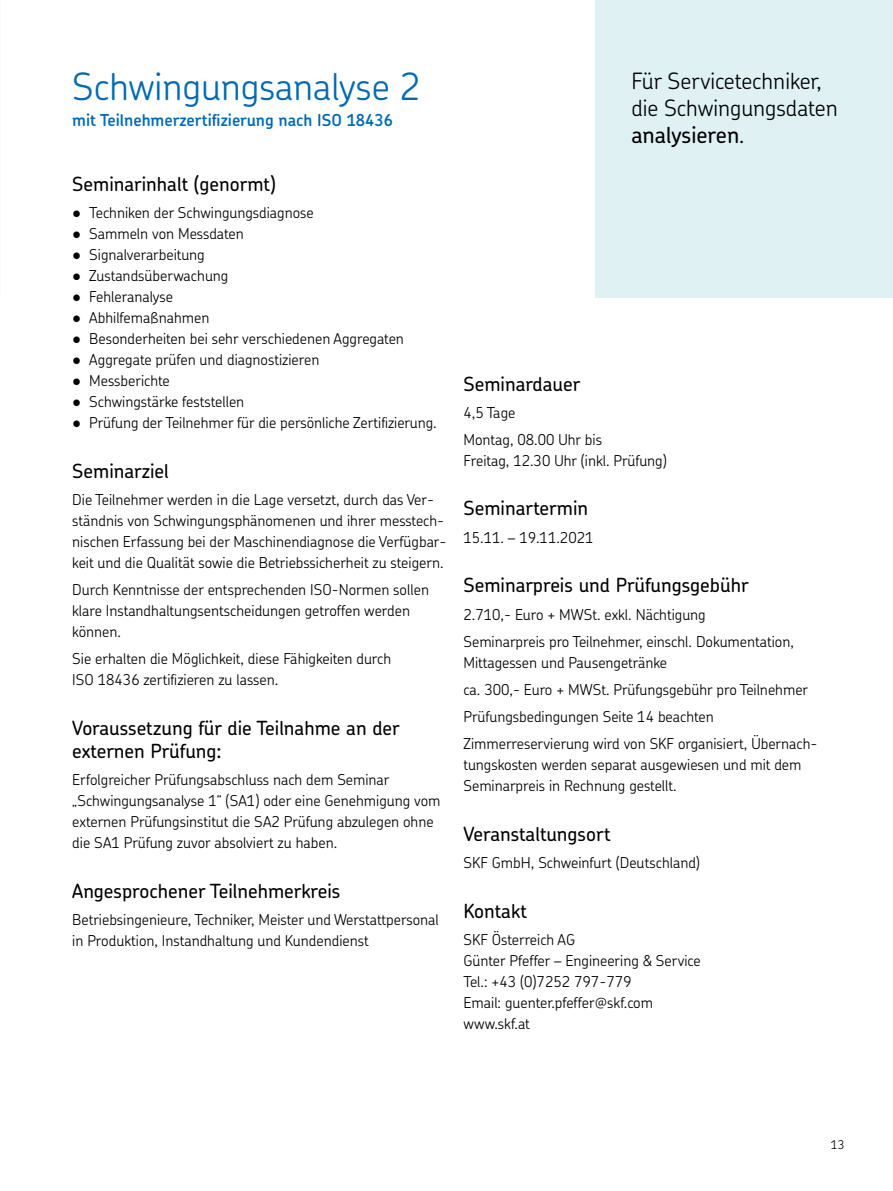
<style>
.page{position:relative;width:893px;height:1191px;background:#fff}
.page>*{position:absolute;margin:0;border:0;box-sizing:border-box;transform-origin:0 0}
.t1{font:300 37.5px "SKF Chevin OT";color:#0069b4}
.t2{font:300 22.5px/27px "SKF Chevin OT";color:#000}
.t3{font:500 19.5px/22.5px "SKF Chevin OT";color:#000}
.t4{font:600 16.5px "SKF Chevin OT";color:#0069b4}
.t5{font:300 15px/21px "SKF Chevin OT";color:#000}
.t6{font:300 12px "SKF Chevin OT";color:#000}
.s1{font-family:"Verdana";font-weight:400}
.s2{font-weight:500}
</style>
<div class="page">
<div style="left:595px;top:0;width:298px;height:298px;background:#e0f1f4"></div>
<h1 class="t1" style="left:72px;top:53px;width:350px">Schwingungsanalyse 2</h1>
<p class="t4" style="left:72px;top:105px;width:322px">mit Teilnehmerzertifizierung nach ISO 18436</p>
<h3 class="t3" style="left:72px;top:170px;width:205px">Seminarinhalt (genormt)</h3>
<p class="t5" style="left:72px;top:200px;width:243px"><span class="s1">●</span> Techniken der Schwingungsdiagnose</p>
<p class="t5" style="left:72px;top:221px;width:173px"><span class="s1">●</span> Sammeln von Messdaten</p>
<p class="t5" style="left:72px;top:242px;width:134px"><span class="s1">●</span> Signalverarbeitung</p>
<p class="t5" style="left:72px;top:263px;width:158px"><span class="s1">●</span> Zustandsüberwachung</p>
<p class="t5" style="left:72px;top:284px;width:102px"><span class="s1">●</span> Fehleranalyse</p>
<p class="t5" style="left:72px;top:305px;width:139px"><span class="s1">●</span> Abhilfemaßnahmen</p>
<p class="t5" style="left:72px;top:326px;width:333px"><span class="s1">●</span> Besonderheiten bei sehr verschiedenen Aggregaten</p>
<p class="t5" style="left:72px;top:347px;width:249px"><span class="s1">●</span> Aggregate prüfen und diagnostizieren</p>
<p class="t5" style="left:72px;top:368px;width:99px"><span class="s1">●</span> Messberichte</p>
<p class="t5" style="left:72px;top:389px;width:174px"><span class="s1">●</span> Schwingstärke feststellen</p>
<p class="t5" style="left:72px;top:410px;width:366px"><span class="s1">●</span> Prüfung der Teilnehmer für die persönliche Zertifizierung.</p>
<h3 class="t3" style="left:72px;top:457px;width:98px">Seminarziel</h3>
<p class="t5" style="left:72px;top:487px;width:376px">Die Teilnehmer werden in die Lage versetzt, durch das Ver&shy;ständnis von Schwingungsphänomenen und ihrer messtech&shy;nischen Erfassung bei der Maschinendiagnose die Verfügbar&shy;keit und die Qualität sowie die Betriebssicherheit zu steigern.</p>
<p class="t5" style="left:72px;top:577px;width:358px">Durch Kenntnisse der entsprechenden ISO-Normen sollen klare Instandhaltungsentscheidungen getroffen werden können.</p>
<p class="t5" style="left:72px;top:646px;width:320px">Sie erhalten die Möglichkeit, diese Fähigkeiten durch<br>ISO 18436 zertifizieren zu lassen.</p>
<h3 class="t3" style="left:72px;top:714px;width:329px">Voraussetzung für die Teilnahme an der externen Prüfung:</h3>
<p class="t5" style="left:72px;top:767px;width:370px">Erfolgreicher Prüfungsabschluss nach dem Seminar „Schwingungsanalyse 1“ (SA1) oder eine Genehmigung vom externen Prüfungsinstitut die SA2 Prüfung abzulegen ohne die SA1 Prüfung zuvor absolviert zu haben.</p>
<h3 class="t3" style="left:72px;top:877px;width:270px">Angesprochener Teilnehmerkreis</h3>
<p class="t5" style="left:72px;top:907px;width:368px">Betriebsingenieure, Techniker, Meister und Werstattpersonal in Produktion, Instandhaltung und Kundendienst</p>
<h2 class="t2" style="left:631px;top:64px;width:208px">Für Servicetechniker, die Schwingungsdaten <span class="s2">analysieren</span>.</h2>
<h3 class="t3" style="left:463px;top:370px;width:118px">Seminardauer</h3>
<p class="t5" style="left:463px;top:396px;width:140px;line-height:27px">4,5 Tage<br>Montag, 08.00 Uhr bis</p>
<p class="t5" style="left:463px;top:447px;width:205px">Freitag, 12.30 Uhr (inkl. Prüfung)</p>
<h3 class="t3" style="left:463px;top:494px;width:126px">Seminartermin</h3>
<p class="t5" style="left:463px;top:525px;width:132px">15.11. – 19.11.2021</p>
<h3 class="t3" style="left:463px;top:572px;width:287px">Seminarpreis und Prüfungsgebühr</h3>
<p class="t5" style="left:463px;top:599px;width:332px;line-height:27px">2.710,- Euro + MWSt. exkl. Nächtigung<br>Seminarpreis pro Teilnehmer, einschl. Dokumentation,</p>
<p class="t5" style="left:463px;top:647px;width:356px;line-height:27px">Mittagessen und Pausengetränke<br>ca. 300,- Euro + MWSt. Prüfungsgebühr pro Teilnehmer Prüfungsbedingungen Seite 14 beachten Zimmerreservierung wird von SKF organisiert, Übernach-</p>
<p class="t5" style="left:463px;top:752px;width:339px">tungskosten werden separat ausgewiesen und mit dem<br>Seminarpreis in Rechnung gestellt.</p>
<h3 class="t3" style="left:463px;top:820px;width:149px">Veranstaltungsort</h3>
<p class="t5" style="left:463px;top:850px;width:238px">SKF GmbH, Schweinfurt (Deutschland)</p>
<h3 class="t3" style="left:463px;top:897px;width:65px">Kontakt</h3>
<p class="t5" style="left:463px;top:927px;width:239px">SKF Österreich AG<br>Günter Pfeffer – Engineering &amp; Service<br>Tel.: +43 (0)7252 797-779<br>Email: guenter.pfeffer@skf.com www.skf.at</p>
<p class="t6" style="left:831px;top:1133px;width:15px">13</p>
</div>
